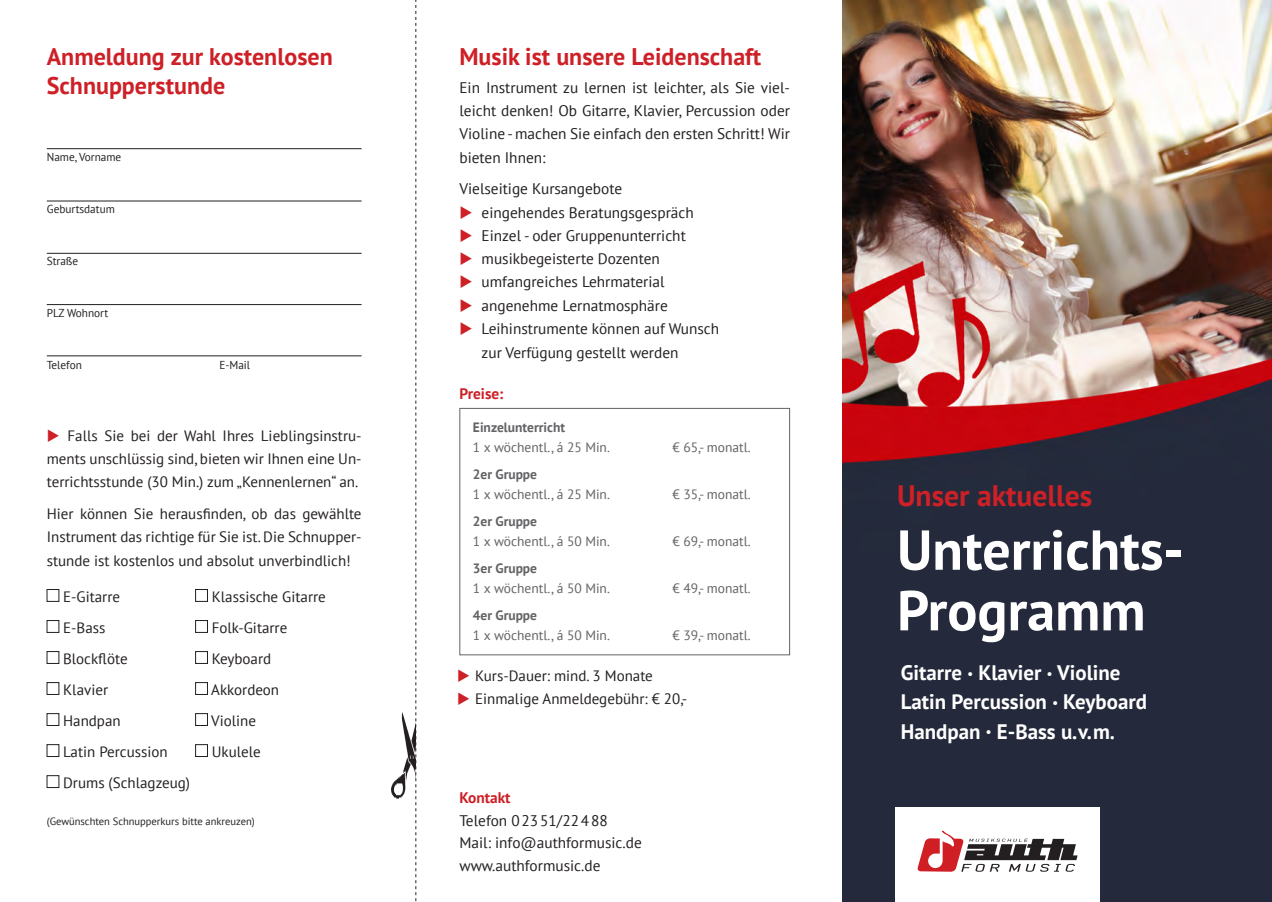
<style>
.page{position:relative;width:1272px;height:902px;background:#fff}
.page>*{position:absolute;margin:0;border:0;box-sizing:border-box;transform-origin:0 0}
.t1{font:700 56.1px/60.6px "PT Sans";color:#fff}
.t2{font:700 29.55px "PT Sans";color:#cd2027}
.t3{font:700 24px/28.8px "PT Sans";color:#cd2027}
.t4{font:700 20.85px/29.1px "PT Sans";color:#fff}
.t5{font:15.3px/23.2px "PT Sans";color:#231f20}
.t6{font:700 15.3px "PT Sans";color:#cd2027}
.t7{font:15px/23.2px "PT Sans";color:#231f20;text-align:justify}
.t8{font:13.5px "PT Sans";color:#636366}
.t9{font:700 13.5px "PT Sans";color:#636366}
.t10{font:11.55px "PT Sans";color:#231f20}
.t11{font:10.5px "PT Sans";color:#231f20}
.s1{color:#cd2027}
.s2{font-size:12.6px}
</style>
<div class="page">
<img style="left:842px;top:0;width:429px;height:901px">
<div style="left:195px;top:589px;width:13px;height:12px;border:1px solid #231f20"></div>
<div style="left:195px;top:620px;width:13px;height:12px;border:1px solid #231f20"></div>
<div style="left:195px;top:651px;width:13px;height:12px;border:1px solid #231f20"></div>
<div style="left:195px;top:682px;width:13px;height:12px;border:1px solid #231f20"></div>
<div style="left:195px;top:713px;width:13px;height:12px;border:1px solid #231f20"></div>
<div style="left:195px;top:744px;width:13px;height:12px;border:1px solid #231f20"></div>
<div style="left:459px;top:408px;width:331px;height:247px;border:1px solid #636366"></div>
<hr style="left:47px;top:148px;width:314px;height:1px;background:#231f20">
<hr style="left:47px;top:201px;width:314px;height:1px;background:#231f20">
<hr style="left:47px;top:253px;width:314px;height:1px;background:#231f20">
<hr style="left:47px;top:304px;width:314px;height:1px;background:#231f20">
<hr style="left:47px;top:355px;width:314px;height:1px;background:#231f20">
<svg style="left:415px;top:0;width:1px;height:901px"></svg>
<img style="left:391px;top:712px;width:24px;height:87px">
<div style="left:895px;top:807px;width:204px;height:94px;background:#fff"></div>
<svg style="left:917px;top:830px;width:160px;height:41px"></svg>
<h3 class="t3" style="left:47px;top:42px;width:287px">Anmeldung zur kostenlosen<br>Schnupperstunde</h3>
<p class="t10" style="left:47px;top:149px;width:76px">Name, Vorname</p>
<p class="t10" style="left:47px;top:201px;width:70px">Geburtsdatum</p>
<p class="t10" style="left:47px;top:253px;width:33px">Straße</p>
<p class="t10" style="left:47px;top:305px;width:63px">PLZ Wohnort</p>
<p class="t10" style="left:47px;top:357px;width:37px">Telefon</p>
<p class="t10" style="left:219px;top:357px;width:32px">E-Mail</p>
<p class="t7" style="left:47px;top:423px;width:316px"><span class="s1">◆</span> Falls Sie bei der Wahl Ihres Lieblingsinstru&shy;ments unschlüssig sind, bieten wir Ihnen eine Un&shy;terrichtsstunde (30 Min.) zum „Kennenlernen“ an.</p>
<p class="t7" style="left:47px;top:501px;width:316px;line-height:23.7px">Hier können Sie herausfinden, ob das gewählte Instrument das richtige für Sie ist. Die Schnupper&shy;stunde ist kostenlos und absolut unverbindlich!</p>
<p class="t7" style="left:63px;top:584px;width:58px">E-Gitarre</p>
<p class="t7" style="left:212px;top:584px;width:116px">Klassische Gitarre</p>
<p class="t7" style="left:63px;top:615px;width:44px">E-Bass</p>
<p class="t7" style="left:212px;top:615px;width:77px">Folk-Gitarre</p>
<p class="t7" style="left:63px;top:646px;width:66px">Blockflöte</p>
<p class="t7" style="left:212px;top:646px;width:61px">Keyboard</p>
<p class="t7" style="left:63px;top:677px;width:46px">Klavier</p>
<p class="t7" style="left:211px;top:677px;width:69px">Akkordeon</p>
<p class="t7" style="left:63px;top:708px;width:59px">Handpan</p>
<p class="t7" style="left:211px;top:708px;width:46px">Violine</p>
<p class="t7" style="left:63px;top:739px;width:106px">Latin Percussion</p>
<p class="t7" style="left:212px;top:739px;width:51px">Ukulele</p>
<p class="t7" style="left:63px;top:770px;width:128px">Drums (Schlagzeug)</p>
<p class="t11" style="left:47px;top:814px;width:209px">(Gewünschten Schnupperkurs bitte ankreuzen)</p>
<h3 class="t3" style="left:459px;top:42px;width:303px">Musik ist unsere Leidenschaft</h3>
<p class="t5" style="left:459px;top:75px;width:332px;text-align:justify">Ein Instrument zu lernen ist leichter, als Sie viel&shy;leicht denken! Ob Gitarre, Klavier, Percussion oder Violine - machen Sie einfach den ersten Schritt! Wir bieten Ihnen:</p>
<p class="t5" style="left:459px;top:177px;width:164px">Vielseitige Kursangebote</p>
<p class="t5" style="left:459px;top:200px;width:236px"><span class="s1">◆</span> eingehendes Beratungsgespräch</p>
<p class="t5" style="left:459px;top:223px;width:228px"><span class="s1">◆</span> Einzel - oder Gruppenunterricht</p>
<p class="t5" style="left:459px;top:247px;width:202px"><span class="s1">◆</span> musikbegeisterte Dozenten</p>
<p class="t5" style="left:459px;top:270px;width:207px"><span class="s1">◆</span> umfangreiches Lehrmaterial</p>
<p class="t5" style="left:459px;top:293px;width:210px"><span class="s1">◆</span> angenehme Lernatmosphäre</p>
<p class="t5" style="left:481px;top:316px;width:239px;line-height:24px;text-indent:-22px"><span class="s1">◆</span> Leihinstrumente können auf Wunsch zur Verfügung gestellt werden</p>
<p class="t6" style="left:459px;top:383px;width:45px">Preise:</p>
<p class="t9" style="left:473px;top:418px;width:94px">Einzelunterricht</p>
<p class="t8" style="left:473px;top:439px;width:138px">1 x wöchentl., á 25 Min.</p>
<p class="t8" style="left:672px;top:439px;width:80px">€ 65,- monatl.</p>
<p class="t9" style="left:473px;top:465px;width:66px">2er Gruppe</p>
<p class="t8" style="left:473px;top:485px;width:138px">1 x wöchentl., á 25 Min.</p>
<p class="t8" style="left:672px;top:485px;width:80px">€ 35,- monatl.</p>
<p class="t9" style="left:473px;top:512px;width:66px">2er Gruppe</p>
<p class="t8" style="left:473px;top:532px;width:138px">1 x wöchentl., á 50 Min.</p>
<p class="t8" style="left:672px;top:532px;width:80px">€ 69,- monatl.</p>
<p class="t9" style="left:473px;top:559px;width:66px">3er Gruppe</p>
<p class="t8" style="left:473px;top:579px;width:138px">1 x wöchentl., á 50 Min.</p>
<p class="t8" style="left:672px;top:579px;width:80px">€ 49,- monatl.</p>
<p class="t9" style="left:473px;top:606px;width:66px">4er Gruppe</p>
<p class="t8" style="left:473px;top:626px;width:138px">1 x wöchentl., á 50 Min.</p>
<p class="t8" style="left:672px;top:626px;width:80px">€ 39,- monatl.</p>
<p class="t7" style="left:457px;top:663px;width:197px"><span class="s1">◆</span> Kurs-Dauer: mind. 3 Monate</p>
<p class="t7" style="left:457px;top:686px;width:231px"><span class="s1">◆</span> Einmalige Anmeldegebühr: € 20,-</p>
<p class="t6" style="left:459px;top:787px;width:53px">Kontakt</p>
<p class="t5" style="left:459px;top:808px;width:184px;line-height:22.5px">Telefon 02351/22488<br>Mail: info@authformusic.de www.authformusic.de</p>
<h2 class="t2" style="left:897px;top:476px;width:197px">Unser aktuelles</h2>
<h1 class="t1" style="left:897px;top:518px;width:288px">Unterrichts-<br>Programm</h1>
<h3 class="t4" style="left:900px;top:658px;width:248px">Gitarre <span class="s2">•</span> Klavier <span class="s2">•</span> Violine<br>Latin Percussion <span class="s2">•</span> Keyboard<br>Handpan <span class="s2">•</span> E-Bass u.v.m.</h3>
</div>
